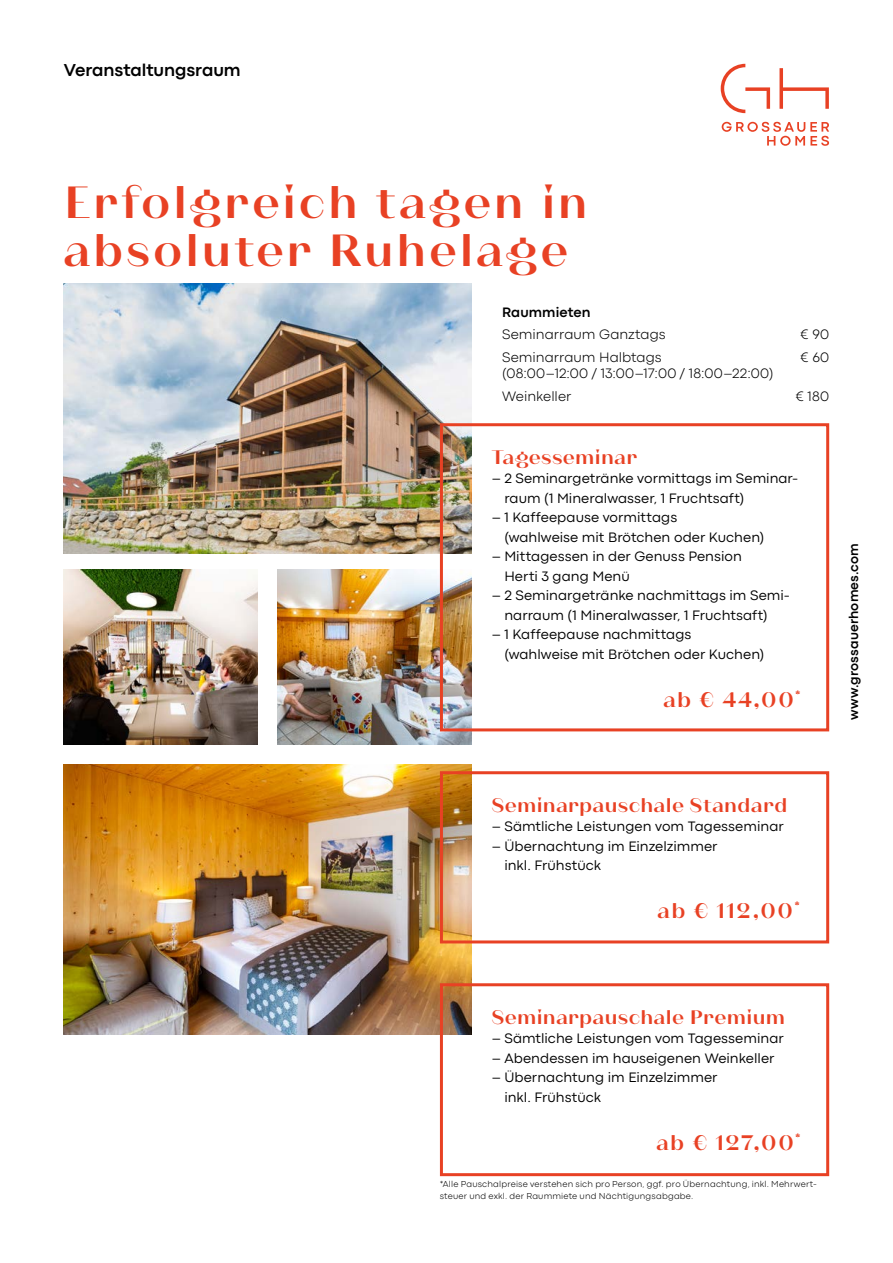
<style>
.page{position:relative;width:893px;height:1263px;background:#fff}
.page>*{position:absolute;margin:0;border:0;box-sizing:border-box;transform-origin:0 0}
.t1{font:45px/48px "Kyiv Type Sans Bold 3";letter-spacing:.07em;color:#e84124}
.t2{font:21px "Kyiv Type Sans Bold 3";letter-spacing:.07em;color:#e84124}
.t3{font:19.5px "Kyiv Type Sans Bold 3";letter-spacing:.025em;color:#e84124}
.t4{font:700 18px "Codec Pro";letter-spacing:-.005em;color:#000}
.t5{font:14.25px/19.5px "Codec Pro News";letter-spacing:.005em;color:#000}
.t6{font:300 14.25px/22.5px "Codec Pro";color:#000}
.t7{font:700 14.25px "Codec Pro";letter-spacing:.005em;color:#000}
.t8{font:700 13.5px "Codec Pro";letter-spacing:.01em;color:#000}
.t9{font:300 9px/12px "Codec Pro";letter-spacing:.02em;color:#000}
</style>
<div class="page">
<svg style="left:721px;top:64px;width:108px;height:49px"></svg>
<svg style="left:722px;top:122px;width:107px;height:24px"></svg>
<img style="left:64px;top:283px;width:407px;height:270px">
<img style="left:64px;top:764px;width:407px;height:270px">
<img style="left:64px;top:570px;width:194px;height:174px">
<img style="left:277px;top:570px;width:194px;height:174px">
<div style="left:440px;top:423px;width:389px;height:308px;border:3px solid #e84124"></div>
<div style="left:440px;top:771px;width:389px;height:172px;border:3px solid #e84124"></div>
<div style="left:440px;top:983px;width:389px;height:193px;border:3px solid #e84124"></div>
<p class="t4" style="left:64px;top:59px;width:179px">Veranstaltungsraum</p>
<h1 class="t1" style="left:64px;top:176px;width:525px">Erfolgreich tagen in absoluter Ruhelage</h1>
<p class="t7" style="left:502px;top:304px;width:90px">Raummieten</p>
<p class="t6" style="left:502px;top:323px;width:165px">Seminarraum Ganztags</p>
<p class="t6" style="left:800px;top:323px;width:30px">€ 90</p>
<p class="t6" style="left:502px;top:346px;width:161px">Seminarraum Halbtags</p>
<p class="t6" style="left:800px;top:346px;width:30px">€ 60</p>
<p class="t6" style="left:502px;top:362px;width:273px">(08:00–12:00 / 13:00–17:00 / 18:00–22:00)<br>Weinkeller</p>
<p class="t6" style="left:795px;top:385px;width:35px">€ 180</p>
<h3 class="t3" style="left:492px;top:443px;width:147px">Tagesseminar</h3>
<p class="t5" style="left:504px;top:468px;width:295px;text-indent:-13px">– 2 Seminargetränke vormittags im Seminar&shy;raum (1 Mineralwasser, 1 Fruchtsaft)</p>
<p class="t5" style="left:504px;top:507px;width:261px;text-indent:-13px">– 1 Kaffeepause vormittags<br>(wahlweise mit Brötchen oder Kuchen)</p>
<p class="t5" style="left:504px;top:546px;width:239px;text-indent:-13px">– Mittagessen in der Genuss Pension<br>Herti 3 gang Menü</p>
<p class="t5" style="left:504px;top:585px;width:287px;text-indent:-13px">– 2 Seminargetränke nachmittags im Semi&shy;narraum (1 Mineralwasser, 1 Fruchtsaft)</p>
<p class="t5" style="left:504px;top:624px;width:261px;text-indent:-13px">– 1 Kaffeepause nachmittags (wahlweise mit Brötchen oder Kuchen)</p>
<h2 class="t2" style="left:663px;top:685px;width:138px">ab € 44,00<sup>*</sup></h2>
<p class="t8" style="left:846px;top:720px;width:179px;rotate:-90deg">www.grossauerhomes.com</p>
<h3 class="t3" style="left:492px;top:791px;width:297px">Seminarpauschale Standard</h3>
<p class="t5" style="left:492px;top:816px;width:294px">– Sämtliche Leistungen vom Tagesseminar</p>
<p class="t5" style="left:504px;top:836px;width:215px;text-indent:-13px">– Übernachtung im Einzelzimmer inkl. Frühstück</p>
<h2 class="t2" style="left:657px;top:896px;width:143px">ab € 112,00<sup>*</sup></h2>
<h3 class="t3" style="left:492px;top:1003px;width:295px">Seminarpauschale Premium</h3>
<p class="t5" style="left:492px;top:1028px;width:294px">– Sämtliche Leistungen vom Tagesseminar</p>
<p class="t5" style="left:492px;top:1048px;width:284px">– Abendessen im hauseigenen Weinkeller</p>
<p class="t5" style="left:504px;top:1067px;width:215px;text-indent:-13px">– Übernachtung im Einzelzimmer inkl. Frühstück</p>
<h2 class="t2" style="left:656px;top:1128px;width:145px">ab € 127,00<sup>*</sup></h2>
<p class="t9" style="left:440px;top:1178px;width:379px">*Alle Pauschalpreise verstehen sich pro Person, ggf. pro Übernachtung, inkl. Mehrwert&shy;steuer und exkl. der Raummiete und Nächtigungsabgabe.</p>
</div>
